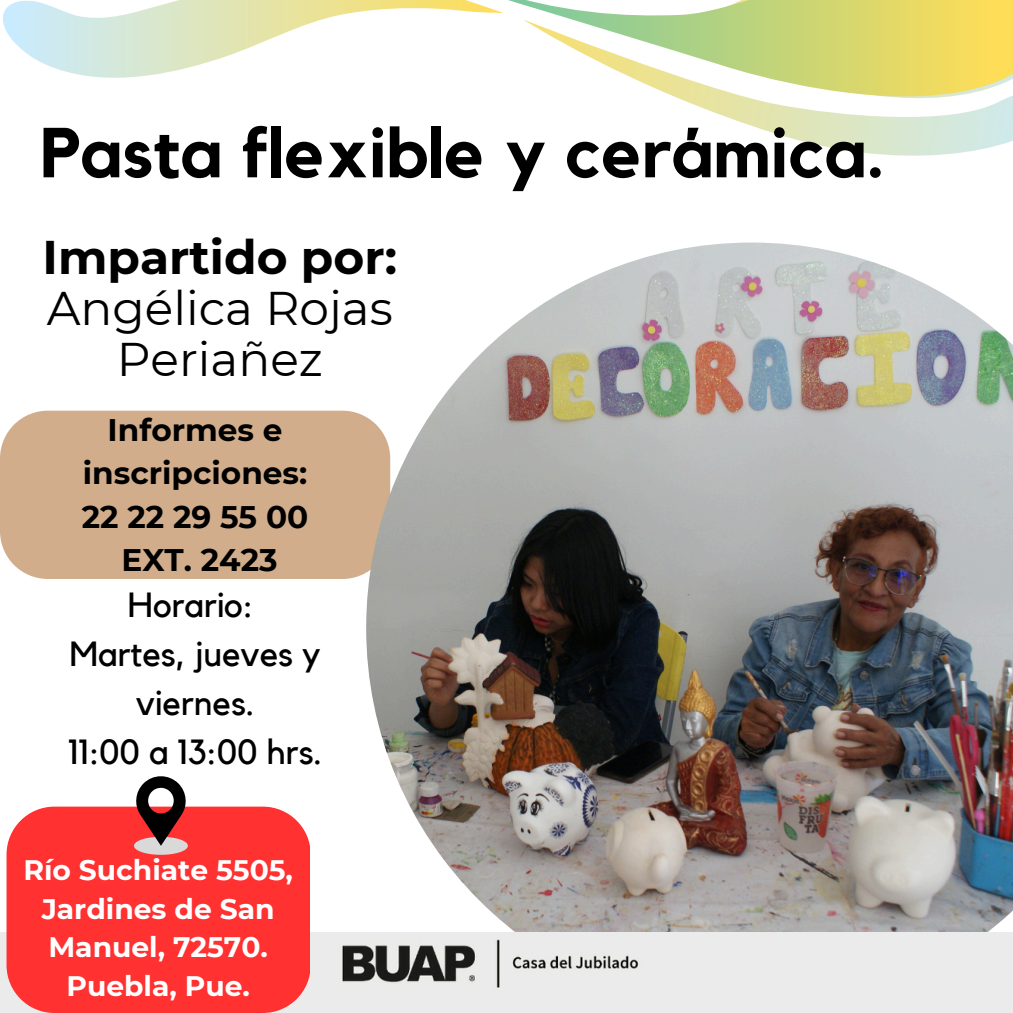
<style>
.page{position:relative;width:1013px;height:1013px;background:#fff}
.page>*{position:absolute;margin:0;border:0;box-sizing:border-box;transform-origin:0 0}
.t1{font:700 69.75px "Kollektif";color:#000}
.t2{font:47.12px/51px "Montserrat";color:#000;text-align:center}
.t3{font:34.75px/48.8px "Kollektif";color:#000;text-align:center}
.t4{font:700 31.12px/43.5px "Montserrat";color:#000;text-align:center}
.t5{font:700 28.12px/38.5px "Montserrat";color:#fff;text-align:center}
.s1{font-weight:700}
</style>
<div class="page">
<svg style="left:3px;top:0;width:51px;height:68px;fill:#ccebfa"></svg>
<svg style="left:54px;top:0;width:958px;height:78px"></svg>
<svg style="left:523px;top:20px;width:489px;height:136px"></svg>
<div style="left:0;top:410px;width:366px;height:169px;background:#d1ad8c"></div>
<img style="left:366px;top:242px;width:646px;height:690px">
<img style="left:0;top:932px;width:1012px;height:80px">
<div style="left:7px;top:806px;width:303px;height:206px;background:#ff3131;border-radius:48px"></div>
<svg style="left:134px;top:776px;width:54px;height:78px"></svg>
<h1 class="t1" style="left:40px;top:121px;width:845px">Pasta flexible y cerámica.</h1>
<p class="t2" style="left:43px;top:231px;width:356px"><span class="s1">Impartido por:<br></span>Angélica Rojas<br>Periañez</p>
<h2 class="t4" style="left:83px;top:407px;width:226px">Informes e inscripciones:</h2>
<p class="t4" style="left:82px;top:494px;width:228px">22 22 29 55 00</p>
<p class="t4" style="left:121px;top:538px;width:158px">EXT. 2423</p>
<p class="t3" style="left:68px;top:582px;width:255px">Horario:<br>Martes, jueves y viernes.<br>11:00 a 13:00 hrs.</p>
<h3 class="t5" style="left:23px;top:850px;width:271px">Río Suchiate 5505,<br>Jardines de San<br>Manuel, 72570.<br>Puebla, Pue.</h3>
</div>
